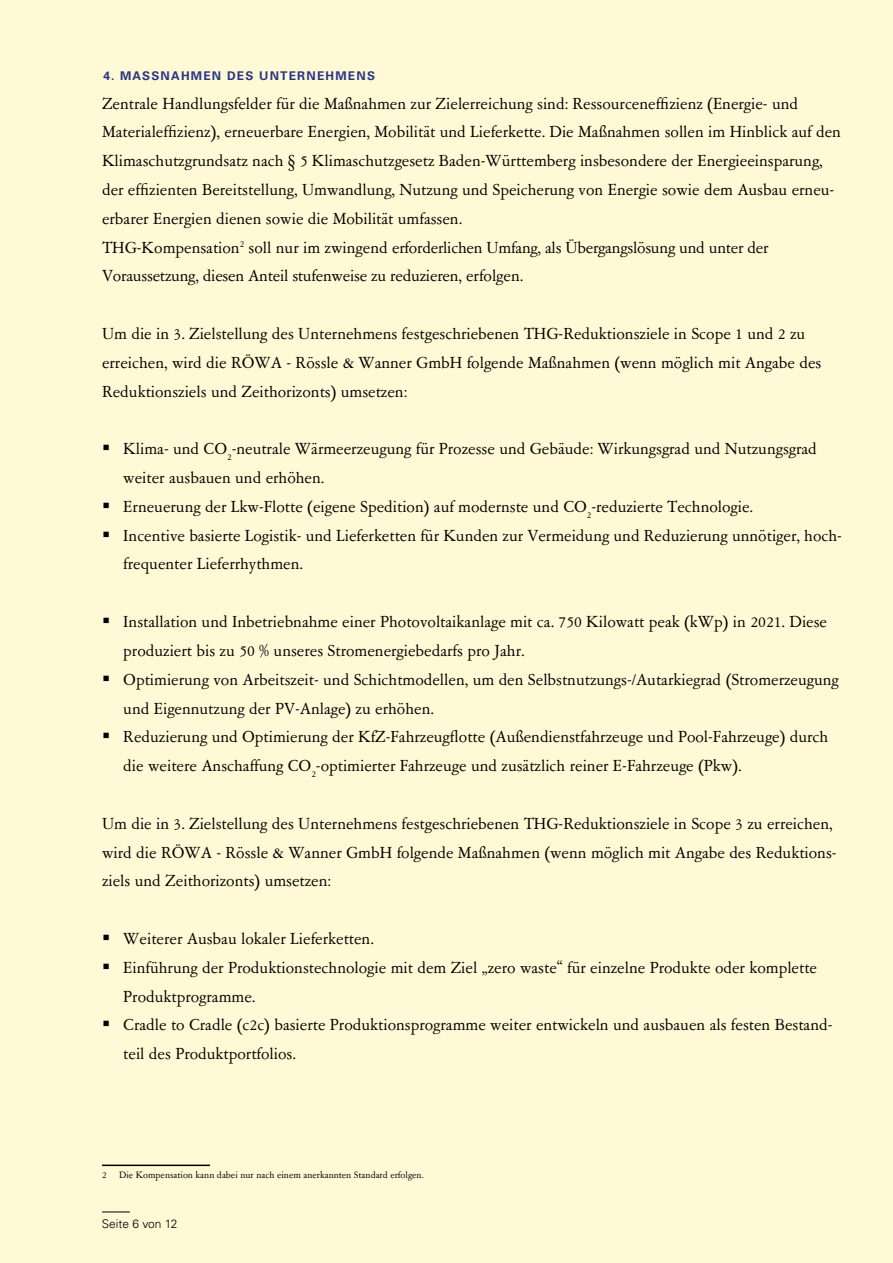
<style>
.page{position:relative;width:893px;height:1263px;background:#fff9d5}
.page>*{position:absolute;margin:0;border:0;box-sizing:border-box;transform-origin:0 0}
.P_Fließtext{font:18px/28.8px "Garamont Amst SB";color:#000}
.t1{font:700 12px "Univers LT Pro 65";letter-spacing:.1em;color:#283583}
.t2{font:300 12px "Univers LT Pro 45";color:#000}
.P_Fließtext-2{font:10.5px "Garamont Amst SB";color:#000}
</style>
<div class="page">
<svg style="left:102px;top:1211px;width:28px;height:1px"></svg>
<hr style="left:102px;top:1164px;width:108px;height:2px;background:#000">
<h2 class="t1" style="left:103px;top:68px;width:273px">4. MASSNAHMEN DES UNTERNEHMENS</h2>
<p class="P_Fließtext" style="left:102px;top:90px;width:740px">Zentrale Handlungsfelder für die Maßnahmen zur Zielerreichung sind: Ressourceneffizienz (Energie- und Materialeffizienz), erneuerbare Energien, Mobilität und Lieferkette. Die Maßnahmen sollen im Hinblick auf den Klimaschutzgrundsatz nach § 5 Klimaschutzgesetz Baden-Württemberg insbesondere der Energieeinsparung, der effizienten Bereitstellung, Umwandlung, Nutzung und Speicherung von Energie sowie dem Ausbau erneu&shy;erbarer Energien dienen sowie die Mobilität umfassen.<br>THG-Kompensation<sup>2</sup> soll nur im zwingend erforderlichen Umfang, als Übergangslösung und unter der Voraussetzung, diesen Anteil stufenweise zu reduzieren, erfolgen.</p>
<p class="P_Fließtext" style="left:102px;top:320px;width:721px">Um die in 3. Zielstellung des Unternehmens festgeschriebenen THG-Reduktionsziele in Scope 1 und 2 zu erreichen, wird die RÖWA - Rössle &amp; Wanner GmbH folgende Maßnahmen (wenn möglich mit Angabe des<br>Reduktionsziels und Zeithorizonts) umsetzen:</p>
<p class="P_Fließtext" style="left:123px;top:435px;width:695px">Klima- und CO<sub>2</sub>-neutrale Wärmeerzeugung für Prozesse und Gebäude: Wirkungsgrad und Nutzungsgrad weiter ausbauen und erhöhen.</p>
<p class="P_Fließtext" style="left:123px;top:493px;width:631px">Erneuerung der Lkw-Flotte (eigene Spedition) auf modernste und CO<sub>2</sub>-reduzierte Technologie.</p>
<p class="P_Fließtext" style="left:123px;top:522px;width:720px">Incentive basierte Logistik- und Lieferketten für Kunden zur Vermeidung und Reduzierung unnötiger, hoch&shy;frequenter Lieferrhythmen.</p>
<p class="P_Fließtext" style="left:123px;top:608px;width:705px">Installation und Inbetriebnahme einer Photovoltaikanlage mit ca. 750 Kilowatt peak (kWp) in 2021. Diese produziert bis zu 50 % unseres Stromenergiebedarfs pro Jahr.</p>
<p class="P_Fließtext" style="left:123px;top:666px;width:717px">Optimierung von Arbeitszeit- und Schichtmodellen, um den Selbstnutzungs-/Autarkiegrad (Stromerzeugung und Eigennutzung der PV-Anlage) zu erhöhen.</p>
<p class="P_Fließtext" style="left:123px;top:723px;width:706px">Reduzierung und Optimierung der KfZ-Fahrzeugflotte (Außendienstfahrzeuge und Pool-Fahrzeuge) durch die weitere Anschaffung CO<sub>2</sub>-optimierter Fahrzeuge und zusätzlich reiner E-Fahrzeuge (Pkw).</p>
<p class="P_Fließtext" style="left:102px;top:810px;width:736px">Um die in 3. Zielstellung des Unternehmens festgeschriebenen THG-Reduktionsziele in Scope 3 zu erreichen, wird die RÖWA - Rössle &amp; Wanner GmbH folgende Maßnahmen (wenn möglich mit Angabe des Reduktions&shy;ziels und Zeithorizonts) umsetzen:</p>
<p class="P_Fließtext" style="left:123px;top:925px;width:252px">Weiterer Ausbau lokaler Lieferketten.</p>
<p class="P_Fließtext" style="left:123px;top:954px;width:695px">Einführung der Produktionstechnologie mit dem Ziel „zero waste“ für einzelne Produkte oder komplette<br>Produktprogramme.</p>
<p class="P_Fließtext" style="left:123px;top:1011px;width:711px">Cradle to Cradle (c2c) basierte Produktionsprogramme weiter entwickeln und ausbauen als festen Bestand&shy;teil des Produktportfolios.</p>
<p class="P_Fließtext-2" style="left:102px;top:1169px;width:323px">2 Die Kompensation kann dabei nur nach einem anerkannten Standard erfolgen.</p>
<p class="t2" style="left:102px;top:1216px;width:77px">Seite 6 von 12</p>
</div>
